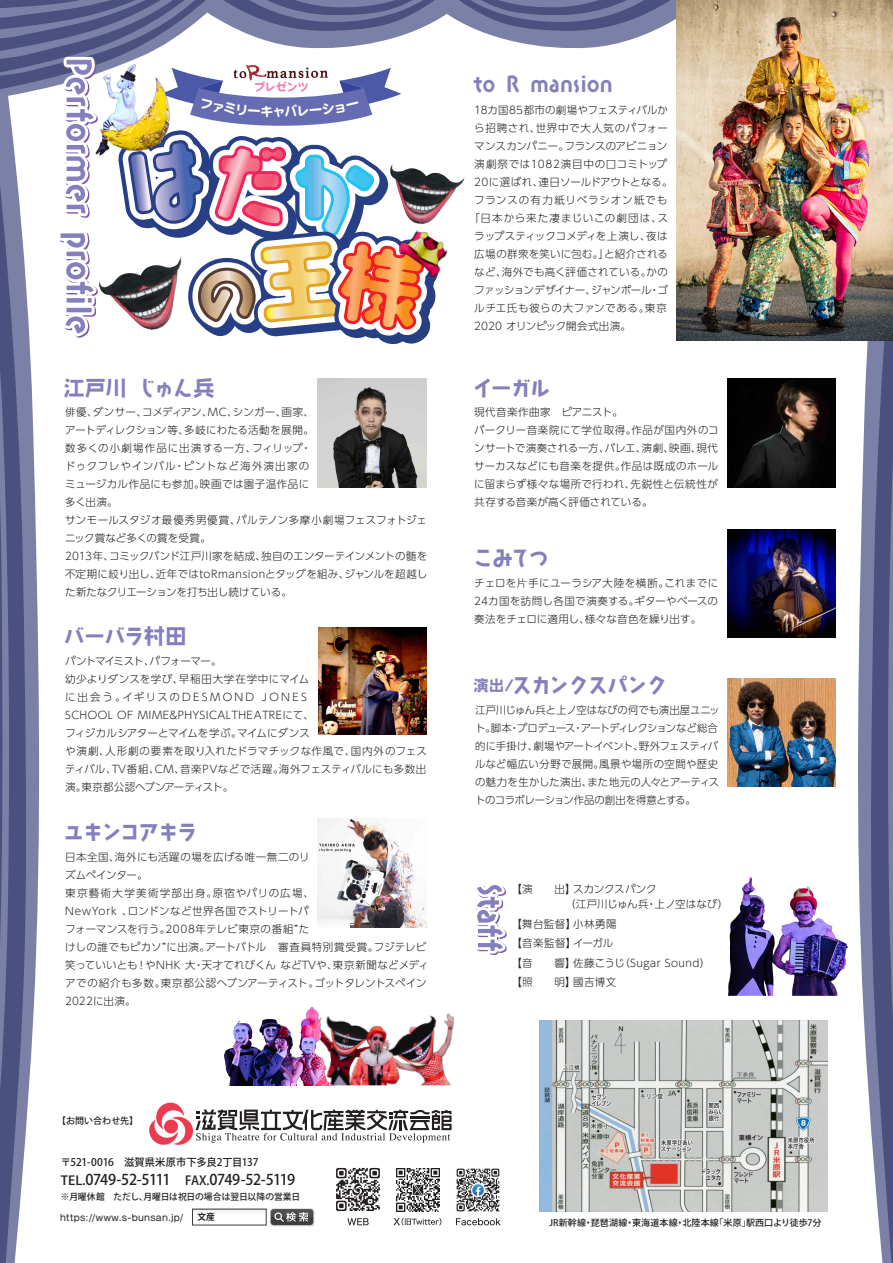
<style>
.page{position:relative;width:893px;height:1263px;background:#fff}
.page>*{position:absolute;margin:0;border:0;box-sizing:border-box;transform-origin:0 0}
.t1{font:21px "AB tombo bold";letter-spacing:-.07em;color:#8580bd}
.t2{font:21px "AB tombo bold";color:#8580bd}
.t3{font:500 14.85px "Koz Go Pr 6 N";letter-spacing:-.04em;color:#231f20}
.t4{font:13.35px "DF Maru Gothic SB MP RKSJ H";color:#fff}
.t5{font:11.4px "DF Maru Gothic SB MP RKSJ H";letter-spacing:-.045em;color:#f17bb0}
.t6{font:300 10.5px/18px "UD Shin Go Pr 6 N";letter-spacing:.025em;color:#231f20}
.t7{font:300 10.5px/18px "UD Shin Go Pr 6 N";letter-spacing:-.01em;color:#231f20}
.t8{font:300 10.5px/15px "UD Shin Go Pr 6 N";letter-spacing:-.015em;color:#231f20}
.t9{font:300 10.5px "UD Shin Go Pr 6 N";letter-spacing:-.005em;color:#231f20}
.t10{font:300 10.5px "UD Shin Go Pr 6 N";letter-spacing:.06em;color:#231f20}
.t11{font:500 10.5px "Koz Go Pr 6 N";letter-spacing:-.01em;color:#231f20}
.t12{font:300 10.5px "UD Shin Go Pr 6 N";letter-spacing:.005em;color:#231f20}
.t13{font:300 10.5px "UD Shin Go Pr 6 N";letter-spacing:-.05em;color:#231f20}
.t14{font:300 10.5px "UD Shin Go Pr 6 N";letter-spacing:.065em;color:#231f20}
.t15{font:300 10.5px "UD Shin Go Pr 6 N";letter-spacing:.095em;color:#231f20}
.t16{font:300 10.5px "UD Shin Go Pr 6 N";letter-spacing:.075em;color:#231f20}
.t17{font:500 9px "Koz Go Pr 6 N";letter-spacing:.005em;color:#231f20}
.t18{font:9px "Seurat Pro N DB";letter-spacing:.03em;color:#312f30}
.t19{font:700 8.85px "Koz Go Pr 6 N";color:#231f20}
.t20{font:700 6.15px/5.6px "Koz Go Pr 6 N";letter-spacing:-.06em;color:#231f20;text-align:right;scale:.9 1}
.t21{font:700 6.15px "Koz Go Pr 6 N";letter-spacing:-.06em;color:#231f20}
.s1{font-size:12.45px}
.s2{font-size:15px}
</style>
<div class="page">
<img style="left:0;top:0;width:893px;height:1263px">
<p class="t5" style="left:254px;top:81px;width:57px">プレゼンツ</p>
<p class="t4" style="left:273px;top:105px;width:15px">ャ</p>
<h1 class="t1" style="left:64px;top:377px;width:152px">江戸川 じゅん兵</h1>
<p class="t6" style="left:65px;top:403px;width:364px">俳優、ダンサー、コメディアン、MC、シンガー、画家、<br>アートディレクション等、多岐にわたる活動を展開。<br>数多くの小劇場作品に出演する一方、フィリップ・<br>ドゥクフレやインバル・ピントなど海外演出家の<br>ミュージカル作品にも参加。映画では園子温作品に<br>多く出演。<br>サンモールスタジオ最優秀男優賞、パルテノン多摩小劇場フェスフォトジェニック賞など多くの賞を受賞。<br>2013年、コミックバンド江戸川家を結成、独自のエンターテインメントの髄を不定期に絞り出し、近年ではtoRmansionとタッグを組み、ジャンルを超越した新たなクリエーションを打ち出し続けている。</p>
<h1 class="t1" style="left:64px;top:625px;width:124px">バーバラ村田</h1>
<p class="t6" style="left:65px;top:651px;width:363px">パントマイミスト、パフォーマー。<br>幼少よりダンスを学び、早稲田大学在学中にマイム<br>に出会う。イギリスのDESMOND JONES<br>SCHOOL OF MIME&amp;PHYSICALTHEATREにて、<br>フィジカルシアターとマイムを学ぶ。マイムにダンス<br>や演劇、人形劇の要素を取り入れたドラマチックな作風で、国内外のフェスティバル、TV番組、CM、音楽PVなどで活躍。海外フェスティバルにも多数出演。東京都公認ヘブンアーティスト。</p>
<h1 class="t1" style="left:64px;top:821px;width:136px">ユキンコアキラ</h1>
<p class="t6" style="left:65px;top:847px;width:365px">日本全国、海外にも活躍の場を広げる唯一無二のリ<br>ズムペインター。<br>東京藝術大学美術学部出身。原宿やパリの広場、<br>NewYork 、ロンドンなど世界各国でストリートパ<br>フォーマンスを行う。2008年テレビ東京の番組”た<br>けしの誰でもピカソ”に出演。アートバトル　審査員特別賞受賞。フジテレビ笑っていいとも！やNHK 大・天才てれびくん などTVや、東京新聞などメディアでの紹介も多数。東京都公認ヘブンアーティスト。ゴットタレントスペイン<br>2022に出演。</p>
<p class="t17" style="left:57px;top:1116px;width:83px">【お問い合わせ先】</p>
<p class="t11" style="left:61px;top:1156px;width:199px">〒521-0016　滋賀県米原市下多良2丁目137</p>
<p class="t17" style="left:61px;top:1192px;width:241px">※月曜休館　ただし、月曜日は祝日の場合は翌日以降の営業日</p>
<p class="t18" style="left:60px;top:1211px;width:125px">https://www.s-bunsan.jp/</p>
<p class="t19" style="left:197px;top:1212px;width:19px">文産</p>
<h2 class="t3" style="left:61px;top:1171px;width:236px"><span class="s1">TEL.</span>0749-52-5111 <span class="s1">FAX.</span>0749-52-5119</h2>
<h1 class="t2" style="left:473px;top:73px;width:142px">to R mansion</h1>
<p class="t12" style="left:474px;top:101px;width:195px">18カ国85都市の劇場やフェスティバルか</p>
<p class="t10" style="left:474px;top:119px;width:195px">ら招聘され、世界中で大人気のパフォー</p>
<p class="t8" style="left:474px;top:138px;width:195px">マンスカンパニー。フランスのアビニョン</p>
<p class="t14" style="left:474px;top:155px;width:194px">演劇祭では1082演目中の口コミトップ</p>
<p class="t9" style="left:474px;top:173px;width:200px">20に選ばれ、連日ソールドアウトとなる。</p>
<p class="t16" style="left:474px;top:191px;width:195px">フランスの有力紙リベラシオン紙でも</p>
<p class="t15" style="left:469px;top:209px;width:201px">「日本から来た凄まじいこの劇団は、ス</p>
<p class="t9" style="left:474px;top:227px;width:195px">ラップスティックコメディを上演し、夜は</p>
<p class="t6" style="left:474px;top:244px;width:195px">広場の群衆を笑いに包む。」と紹介される</p>
<p class="t6" style="left:474px;top:262px;width:195px">など、海外でも高く評価されている。かの</p>
<p class="t13" style="left:474px;top:281px;width:195px">ファッションデザイナー、ジャンポール・ゴ</p>
<p class="t10" style="left:474px;top:299px;width:194px">ルチエ氏も彼らの大ファンである。東京</p>
<p class="t7" style="left:474px;top:316px;width:158px">2020 オリンピック開会式出演。</p>
<h1 class="t1" style="left:473px;top:377px;width:80px">イーガル</h1>
<p class="t6" style="left:474px;top:403px;width:246px">現代音楽作曲家　ピアニスト。<br>バークリー音楽院にて学位取得。作品が国内外のコンサートで演奏される一方、バレエ、演劇、映画、現代サーカスなどにも音楽を提供。作品は既成のホールに留まらず様々な場所で行われ、先鋭性と伝統性が共存する音楽が高く評価されている。</p>
<h1 class="t1" style="left:473px;top:547px;width:77px">こみてつ</h1>
<p class="t6" style="left:474px;top:573px;width:245px;text-align:justify">チェロを片手にユーラシア大陸を横断。これまでに24カ国を訪問し各国で演奏する。ギターやベースの奏法をチェロに適用し、様々な音色を繰り出す。</p>
<h1 class="t1" style="left:474px;top:674px;width:196px"><span class="s2">演出/</span>スカンクスパンク</h1>
<p class="t7" style="left:475px;top:700px;width:246px">江戸川じゅん兵と上ノ空はなびの何でも演出屋ユニット。脚本・プロデュース・アートディレクションなど総合的に手掛け、劇場やアートイベント、野外フェスティバルなど幅広い分野で展開。風景や場所の空間や歴史の魅力を生かした演出、また地元の人々とアーティストのコラボレーション作品の創出を得意とする。</p>
<p class="t8" style="left:517px;top:881px;width:213px;text-indent:-5px">【演　　出】スカンクスパンク<br>　　　　　（江戸川じゅん兵・上ノ空はなび）</p>
<p class="t6" style="left:511px;top:914px;width:200px;line-height:19.5px">【舞台監督】小林勇陽<br>【音楽監督】イーガル<br>【音　　響】佐藤こうじ（Sugar Sound）【照　　明】國吉博文</p>
<p class="t20" style="left:700px;top:1169px;width:25px">ドラッグユタカ</p>
<p class="t21" style="left:739px;top:1135px;width:26px">東横イン</p>
<p class="t17" style="left:549px;top:1217px;width:274px">JR新幹線・琵琶湖線・東海道本線・北陸本線「米原」駅西口より徒歩7分</p>
</div>
